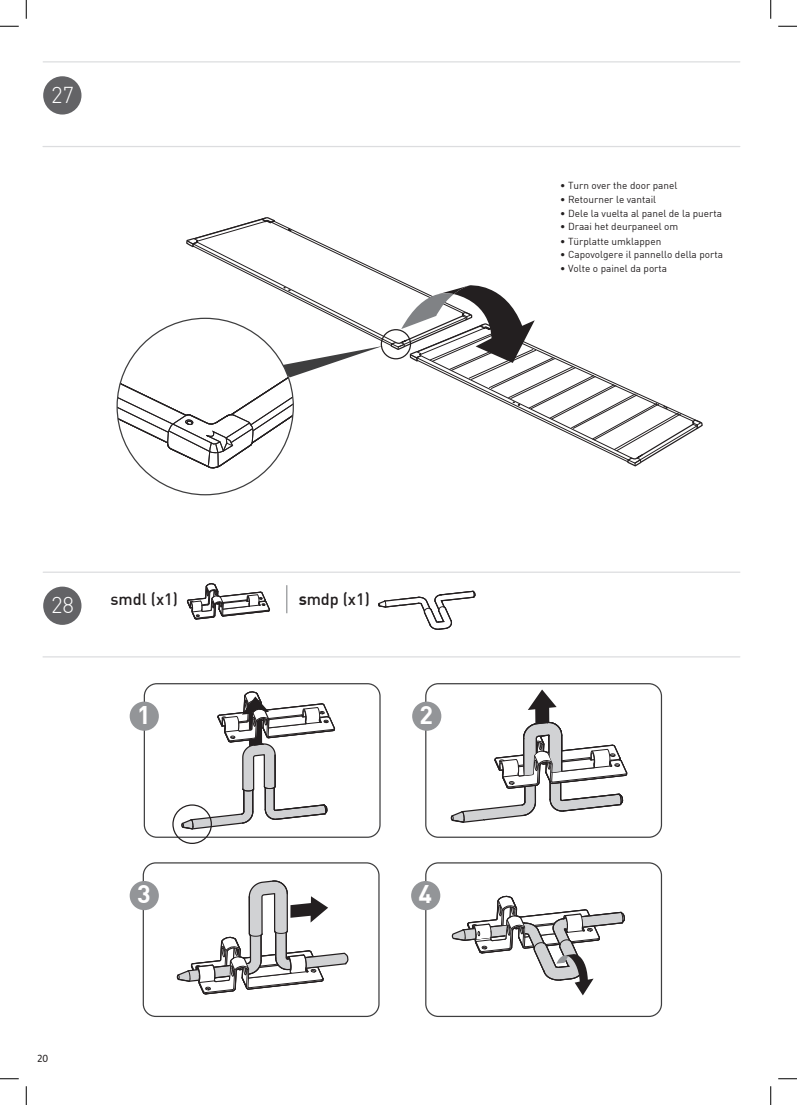
<style>
.page{position:relative;width:797px;height:1105px;background:#fff}
.page>*{position:absolute;margin:0;border:0;box-sizing:border-box;transform-origin:0 0}
.t1{font:700 25px "DIN";color:#fff}
.t2{font:300 22.5px "DIN";color:#fff}
.t3{font:500 16.25px "DIN";color:#231f20}
.t4{font:10px "DIN";color:#231f20}
.t5{font:10px "FS Me Pro";color:#231f20}
.s1{font-weight:700}
</style>
<div class="page">
<svg style="left:117px;top:217px;width:586px;height:266px"></svg>
<div style="left:43px;top:76px;width:38px;height:39px;background:#636366;border-radius:50%"></div>
<hr style="left:43px;top:61px;width:696px;height:1px;background:#dcdddf">
<hr style="left:43px;top:146px;width:696px;height:1px;background:#dcdddf">
<svg style="left:378px;top:590px;width:98px;height:40px"></svg>
<div style="left:144px;top:683px;width:236px;height:155px;border:1px solid #3e3e3f;border-radius:13px"></div>
<div style="left:130px;top:702px;width:29px;height:29px;background:#939598;border-radius:50%"></div>
<svg style="left:451px;top:689px;width:177px;height:134px"></svg>
<div style="left:425px;top:683px;width:237px;height:155px;border:1px solid #3e3e3f;border-radius:13px"></div>
<div style="left:412px;top:702px;width:29px;height:29px;background:#939598;border-radius:50%"></div>
<div style="left:425px;top:862px;width:237px;height:155px;border:1px solid #3e3e3f;border-radius:13px"></div>
<div style="left:411px;top:881px;width:29px;height:29px;background:#939598;border-radius:50%"></div>
<div style="left:143px;top:862px;width:236px;height:155px;border:1px solid #3e3e3f;border-radius:13px"></div>
<div style="left:130px;top:881px;width:29px;height:29px;background:#939598;border-radius:50%"></div>
<svg style="left:451px;top:862px;width:174px;height:133px"></svg>
<svg style="left:180px;top:807px;width:148px;height:210px"></svg>
<svg style="left:182px;top:571px;width:154px;height:258px"></svg>
<svg style="left:176px;top:880px;width:172px;height:134px"></svg>
<div style="left:43px;top:587px;width:38px;height:38px;background:#636366;border-radius:50%"></div>
<hr style="left:43px;top:572px;width:696px;height:1px;background:#dcdddf">
<hr style="left:43px;top:656px;width:696px;height:1px;background:#dcdddf">
<div style="left:172px;top:804px;width:40px;height:40px;border:1px solid #231f20;border-radius:50%"></div>
<svg style="left:0;top:25px;width:19px;height:2px"></svg>
<svg style="left:778px;top:25px;width:19px;height:2px"></svg>
<svg style="left:0;top:1078px;width:19px;height:1px"></svg>
<svg style="left:778px;top:1078px;width:19px;height:1px"></svg>
<svg style="left:25px;top:0;width:2px;height:19px"></svg>
<svg style="left:25px;top:1086px;width:2px;height:19px"></svg>
<svg style="left:770px;top:0;width:1px;height:19px"></svg>
<svg style="left:770px;top:1086px;width:1px;height:19px"></svg>
<p class="t2" style="left:51px;top:81px;width:25px">27</p>
<p class="t2" style="left:51px;top:591px;width:25px">28</p>
<p class="t3" style="left:110px;top:588px;width:69px">smdl (x1)</p>
<p class="t3" style="left:299px;top:588px;width:73px"><span class="s1">s</span>mdp (x1)</p>
<p class="t1" style="left:137px;top:699px;width:15px">1</p>
<p class="t1" style="left:419px;top:699px;width:15px">2</p>
<p class="t5" style="left:37px;top:1051px;width:13px">20</p>
<p class="t1" style="left:137px;top:878px;width:15px">3</p>
<p class="t1" style="left:418px;top:878px;width:15px">4</p>
<p class="t4" style="left:560px;top:179px;width:119px">• Turn over the door panel</p>
<p class="t4" style="left:560px;top:193px;width:97px">• Retourner le vantail</p>
<p class="t4" style="left:560px;top:207px;width:163px">• Dele la vuelta al panel de la puerta</p>
<p class="t4" style="left:560px;top:235px;width:103px">• Türplatte umklappen</p>
<p class="t4" style="left:560px;top:220px;width:120px">• Draai het deurpaneel om</p>
<p class="t4" style="left:560px;top:248px;width:164px">• Capovolgere il pannello della porta</p>
<p class="t4" style="left:560px;top:262px;width:108px">• Volte o painel da porta</p>
</div>
